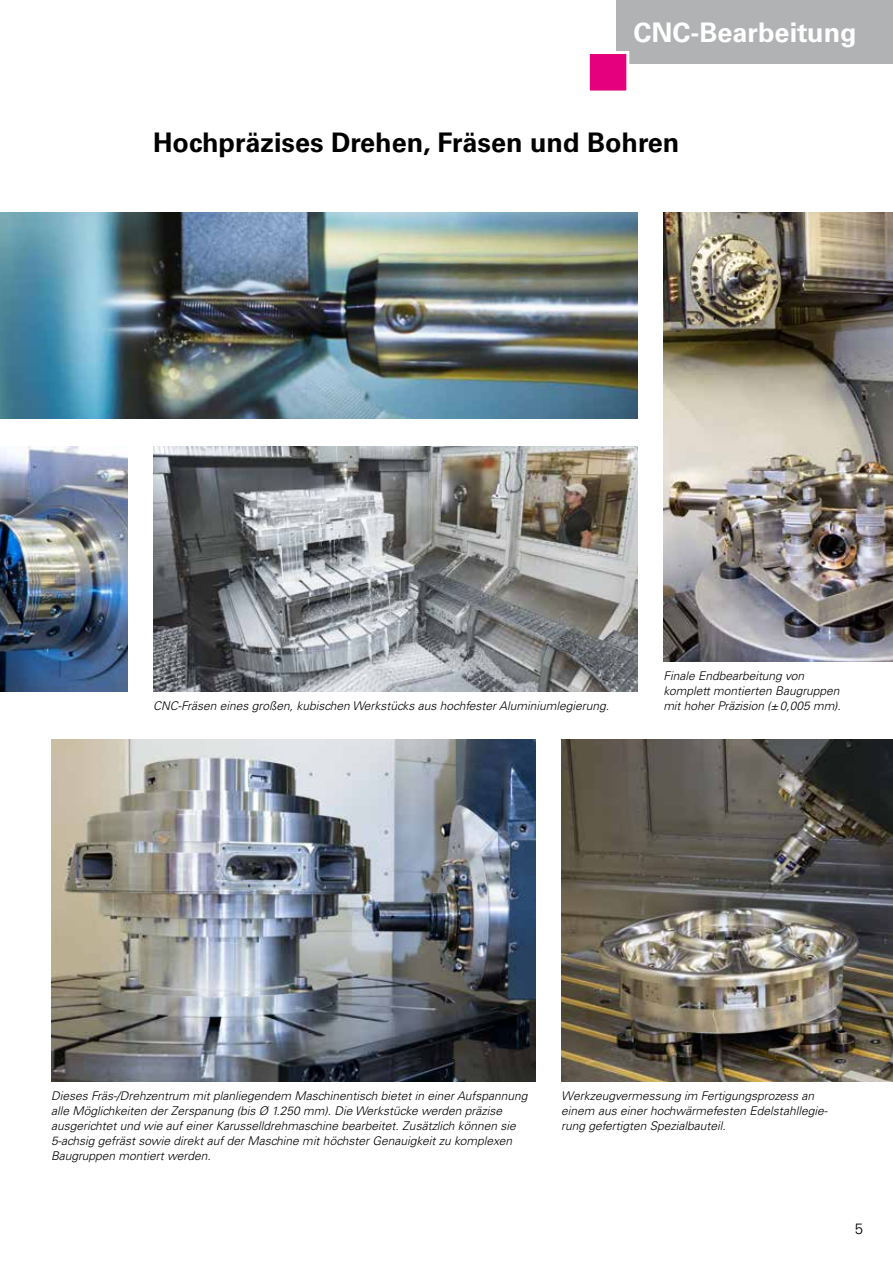
<style>
.page{position:relative;width:893px;height:1263px;background:#fff}
.page>*{position:absolute;margin:0;border:0;box-sizing:border-box;transform-origin:0 0}
.t1{font:700 27px "Univers";color:#000}
.t2{font:700 27px "Univers";color:#fff}
.t3{font:300 15px "Univers";color:#000}
.t4{font:italic 300 12px/15px "Univers";color:#000}
.s1{font-family:"Univers Com 45"}
</style>
<div class="page">
<img style="left:153px;top:447px;width:485px;height:244px">
<img style="left:51px;top:739px;width:485px;height:342px">
<img style="left:0;top:213px;width:638px;height:205px">
<img style="left:561px;top:739px;width:332px;height:342px">
<img style="left:663px;top:213px;width:230px;height:448px">
<img style="left:0;top:447px;width:128px;height:244px">
<div style="left:617px;top:0;width:276px;height:64px;background:#b1b2b3"></div>
<div style="left:587px;top:51px;width:42px;height:43px;background:#e5007d;border:3px solid #fff"></div>
<h1 class="t2" style="left:634px;top:16px;width:225px">CNC-Bearbeitung</h1>
<h1 class="t1" style="left:153px;top:127px;width:528px">Hochpräzises Drehen, Fräsen und Bohren</h1>
<p class="t4" style="left:153px;top:698px;width:458px">CNC-Fräsen eines großen, kubischen Werkstücks aus hochfester Aluminiumlegierung.</p>
<p class="t4" style="left:663px;top:668px;width:179px">Finale Endbearbeitung von komplett montierten Baugruppen mit hoher Präzision (±0,005 mm).</p>
<p class="t4" style="left:51px;top:1088px;width:478px">Dieses Fräs-/Drehzentrum mit planliegendem Maschinentisch bietet in einer Aufspannung alle Möglichkeiten der Zerspanung (bis Ø 1.250 mm). Die Werkstücke werden präzise ausgerichtet und wie auf einer Karusselldrehmaschine bearbeitet. Zusätzlich können sie 5-achsig gefräst sowie direkt auf der Maschine mit höchster Genauigkeit zu komplexen Baugruppen montiert werden.</p>
<p class="t4" style="left:561px;top:1088px;width:268px"><span class="s1">W</span>erkzeugvermessung im Fertigungsprozess an einem aus einer hochwärmefesten Edelstahllegie&shy;rung gefertigten Spezialbauteil.</p>
<p class="t3" style="left:855px;top:1220px;width:10px">5</p>
</div>
